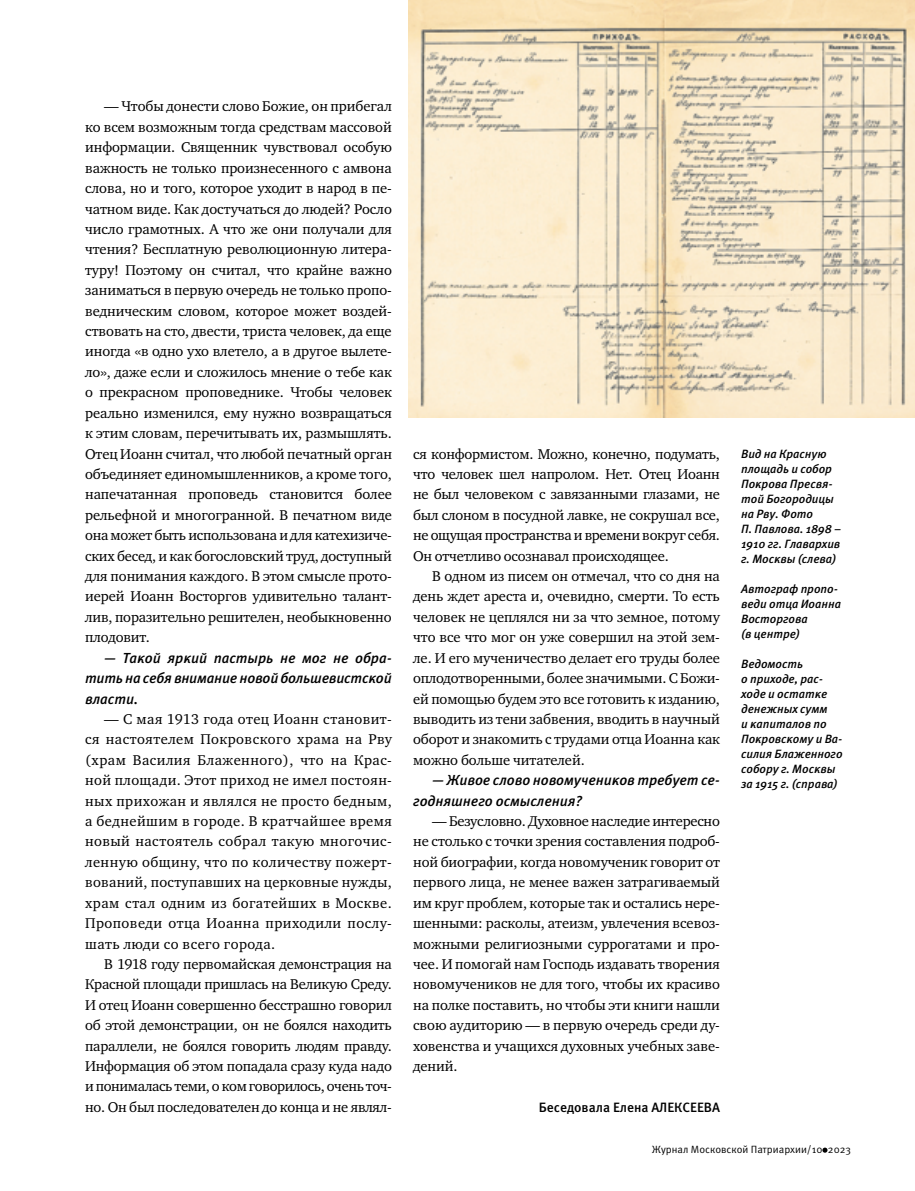
<style>
.page{position:relative;width:915px;height:1191px;background:#fff}
.page>*{position:absolute;margin:0;border:0;box-sizing:border-box;transform-origin:0 0}
.t1{font:14.55px/20.4px "Charter ITC";letter-spacing:-.01em;color:#000;text-align:justify}
.t2{font:italic 500 14.55px/20.4px "Meta Pro";letter-spacing:-.005em;color:#000;text-align:justify}
.t3{font:500 13.5px "Meta Pro";letter-spacing:-.005em;color:#000}
.t4{font:italic 500 12px/15px "Meta Pro";letter-spacing:-.005em;color:#000}
.t5{font:10.5px "Meta Pro";color:#000}
</style>
<div class="page">
<svg style="left:822px;top:1147px;width:5px;height:5px"></svg>
<img style="left:408px;top:0;width:506px;height:418px">
<p class="t1" style="left:85px;top:96px;width:308px;text-indent:19px">— Чтобы донести слово Божие, он прибегал ко всем возможным тогда средствам массовой информации. Священник чувствовал особую важность не только произнесенного с амвона слова, но и того, которое уходит в народ в пе&shy;чатном виде. Как достучаться до людей? Росло число грамотных. А что же они получали для чтения? Бесплатную революционную литера&shy;туру! Поэтому он считал, что крайне важно заниматься в первую очередь не только пропо&shy;ведническим словом, которое может воздей&shy;ствовать на сто, двести, триста человек, да еще иногда «в одно ухо влетело, а в другое вылете&shy;ло», даже если и сложилось мнение о тебе как о прекрасном проповеднике. Чтобы человек реально изменился, ему нужно возвращаться к этим словам, перечитывать их, размышлять.<br>Отец Иоанн считал, что любой печатный орган объединяет единомышленников, а кроме того, напечатанная проповедь становится более рельефной и многогранной. В печатном виде она может быть использована и для катехизиче&shy;ских бесед, и как богословский труд, доступный для понимания каждого. В этом смысле прото&shy;иерей Иоанн Восторгов удивительно талант&shy;лив, поразительно решителен, необыкновенно плодовит.</p>
<p class="t2" style="left:85px;top:648px;width:308px;text-indent:19px">— Такой яркий пастырь не мог не обра&shy;тить на себя внимание новой большевистской власти.</p>
<p class="t1" style="left:85px;top:709px;width:308px;text-indent:19px">— С мая 1913 года отец Иоанн становит&shy;ся настоятелем Покровского храма на Рву (храм Василия Блаженного), что на Крас&shy;ной площади. Этот приход не имел постоян&shy;ных прихожан и являлся не просто бедным, а беднейшим в городе. В кратчайшее время новый настоятель собрал такую многочис&shy;ленную общину, что по количеству пожерт&shy;вований, поступавших на церковные нужды, храм стал одним из богатейших в Москве.<br>Проповеди отца Иоанна приходили послу&shy;шать люди со всего города.</p>
<p class="t1" style="left:85px;top:953px;width:308px;text-indent:19px">В 1918 году первомайская демонстрация на Красной площади пришлась на Великую Среду.<br>И отец Иоанн совершенно бесстрашно говорил об этой демонстрации, он не боялся находить параллели, не боялся говорить людям правду.<br>Информация об этом попадала сразу куда надо и понималась теми, о ком говорилось, очень точ&shy;но. Он был последователен до конца и не являл-</p>
<p class="t1" style="left:413px;top:443px;width:308px">ся конформистом. Можно, конечно, подумать, что человек шел напролом. Нет. Отец Иоанн не был человеком с завязанными глазами, не был слоном в посудной лавке, не сокрушал все, не ощущая пространства и времени вокруг себя.<br>Он отчетливо осознавал происходящее.</p>
<p class="t1" style="left:413px;top:566px;width:308px;text-indent:19px">В одном из писем он отмечал, что со дня на день ждет ареста и, очевидно, смерти. То есть человек не цеплялся ни за что земное, потому что все что мог он уже совершил на этой зем&shy;ле. И его мученичество делает его труды более оплодотворенными, более значимыми. С Божи&shy;ей помощью будем это все готовить к изданию, выводить из тени забвения, вводить в научный оборот и знакомить с трудами отца Иоанна как можно больше читателей.</p>
<p class="t2" style="left:413px;top:770px;width:308px;text-indent:19px">— Живое слово новомучеников требует се&shy;годняшнего осмысления?</p>
<p class="t1" style="left:413px;top:811px;width:308px;text-indent:19px">— Безусловно. Духовное наследие интересно не столько с точки зрения составления подроб&shy;ной биографии, когда новомученик говорит от первого лица, не менее важен затрагиваемый им круг проблем, которые так и остались нере&shy;шенными: расколы, атеизм, увлечения всевоз&shy;можными религиозными суррогатами и про&shy;чее. И помогай нам Господь издавать творения новомучеников не для того, чтобы их красиво на полке поставить, но чтобы эти книги нашли свою аудиторию — в первую очередь среди ду&shy;ховенства и учащихся духовных учебных заве&shy;дений.</p>
<p class="t3" style="left:538px;top:1098px;width:183px">Беседовала Елена АЛЕКСЕЕВА</p>
<p class="t4" style="left:741px;top:447px;width:101px">Вид на Красную площадь и собор<br>Покрова Пресвя&shy;той Богородицы на Рву. Фото<br>П. Павлова. 1898 –<br>1910 гг. Главархив г. Москвы (слева)</p>
<p class="t4" style="left:741px;top:582px;width:101px">Автограф пропо&shy;веди отца Иоанна<br>Восторгова<br>(в центре)</p>
<p class="t4" style="left:741px;top:657px;width:103px">Ведомость<br>о приходе, рас&shy;ходе и остатке денежных сумм<br>и капиталов по<br>Покровскому и Ва&shy;силия Блаженного собору г. Москвы за 1915 г. (справа)</p>
<p class="t5" style="left:651px;top:1142px;width:201px">Журнал Московской Патриархии/10 2023</p>
</div>
